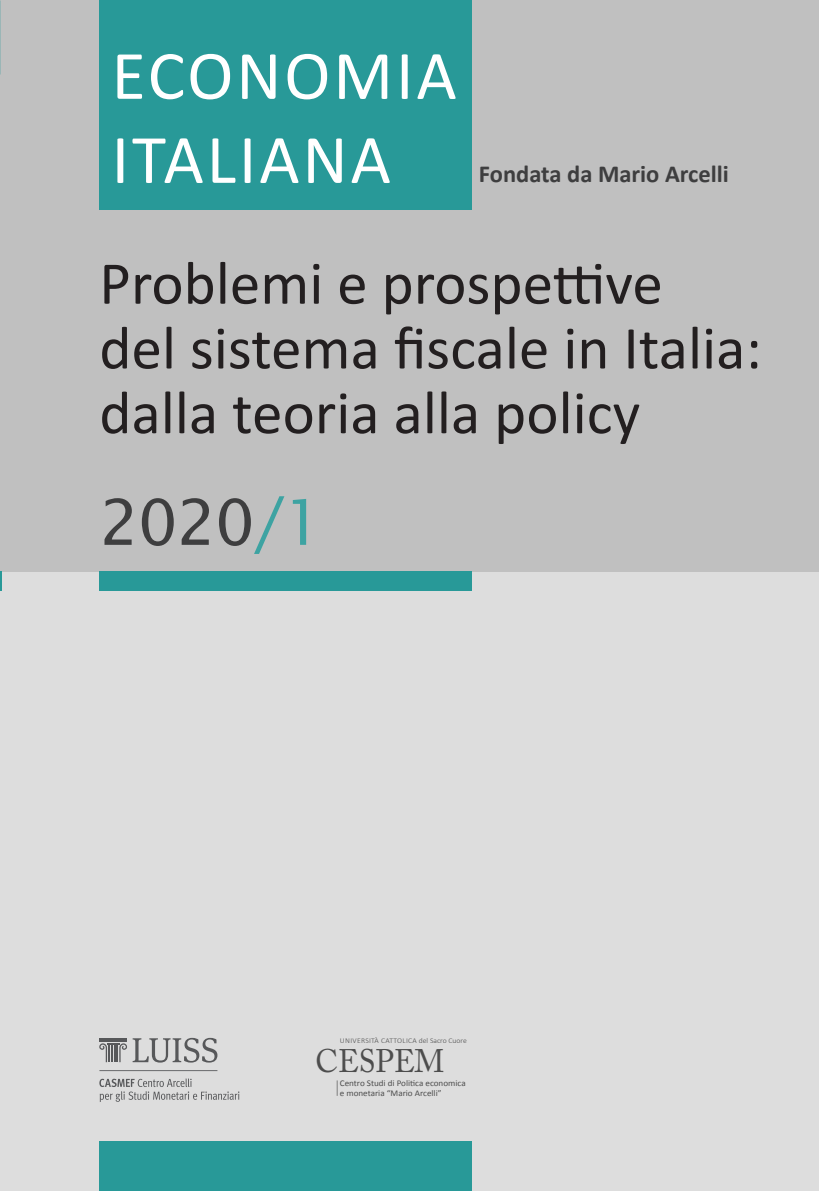
<style>
.page{position:relative;width:819px;height:1191px;background:#fff}
.page>*{position:absolute;margin:0;border:0;box-sizing:border-box;transform-origin:0 0}
.t1{font:70px/84px "Calibri";letter-spacing:.04em;color:#fff}
.t2{font:63px "Lucida Sans";color:#3e3e3f}
.t3{font:61.25px/64.8px "Calibri";color:#231f20}
.t4{font:32.38px "Adobe Caslon Pro";color:#4d4d4d;scale:.94 1}
.t5{font:700 24.5px "Calibri";color:#3e3e3f}
.t6{font:8.75px/9.8px "Calibri";color:#4d4d4d;scale:1.04 1}
.t7{font:300 7.35px "Calibri";letter-spacing:.025em;color:#4d4d4d;scale:1.04 1}
.s1{color:#3da3a2}
</style>
<div class="page">
<div style="left:0;top:558px;width:819px;height:633px;background:#ddd"></div>
<div style="left:0;top:0;width:819px;height:571px;background:#c0c0c0"></div>
<div style="left:99px;top:0;width:372px;height:210px;background:#289998"></div>
<div style="left:99px;top:571px;width:372px;height:20px;background:#289998"></div>
<svg style="left:0;top:571px;width:1px;height:20px"></svg>
<div style="left:99px;top:1141px;width:372px;height:50px;background:#289998"></div>
<svg style="left:133px;top:1037px;width:84px;height:25px"></svg>
<svg style="left:99px;top:1038px;width:28px;height:24px"></svg>
<svg style="left:99px;top:1070px;width:118px;height:1px"></svg>
<svg style="left:99px;top:1078px;width:140px;height:24px"></svg>
<svg style="left:336px;top:1080px;width:2px;height:15px"></svg>
<p class="t1" style="left:111px;top:34px;width:347px">ECONOMIA<br>ITALIANA</p>
<p class="t5" style="left:479px;top:159px;width:251px">Fondata da Mario Arcelli</p>
<p class="t3" style="left:99px;top:251px;width:664px">Problemi e prospettive<br>del sistema fiscale in Italia: dalla teoria alla policy</p>
<p class="t2" style="left:99px;top:486px;width:225px">2020<span class="s1">/1</span></p>
<p class="t7" style="left:340px;top:1036px;width:123px">UNIVERSITÀ CATTOLICA del Sacro Cuore</p>
<p class="t4" style="left:315px;top:1042px;width:139px">CESPEM</p>
<p class="t6" style="left:340px;top:1078px;width:122px">Centro Studi di Politica economica e monetaria “Mario Arcelli”</p>
</div>
